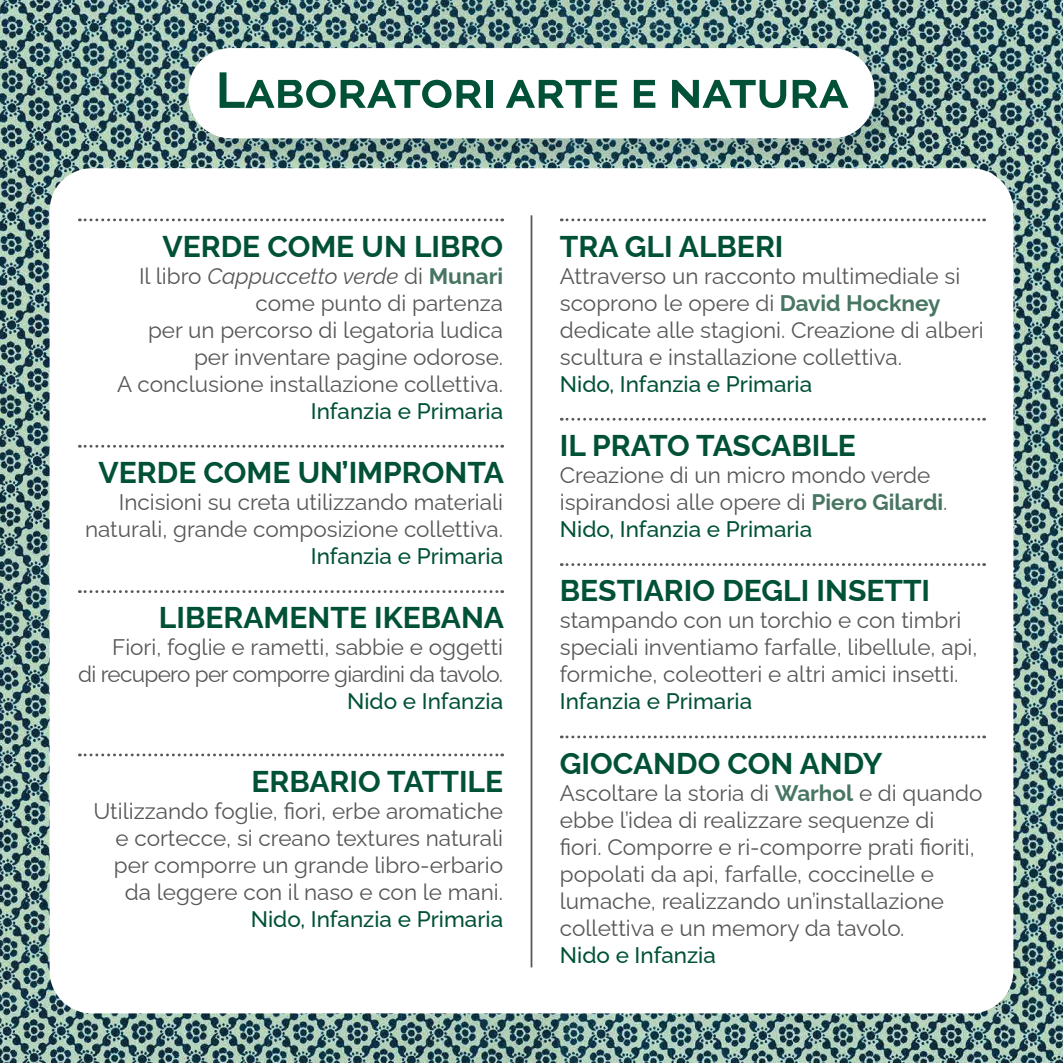
<style>
.page{position:relative;width:1063px;height:1063px;background:#fff}
.page>*{position:absolute;margin:0;border:0;box-sizing:border-box;transform-origin:0 0}
.t1{font:700 50px "Raleway";color:#005137}
.t2{font:700 30px "Raleway";color:#005137}
.t3{font:22.5px/27px "Raleway";color:#575756}
.t4{font:500 22.5px "Raleway";color:#005137}
.t5{font:22.5px/27px "Raleway";letter-spacing:-.03em;color:#575756;text-align:right}
.s1{font-style:italic}
.s2{font-weight:700;color:#487662}
.s3{font-weight:500;color:#005137}
</style>
<div class="page">
<img style="left:0;top:0;width:1063px;height:1063px">
<div style="left:50px;top:168px;width:963px;height:845px;background:#fff;border-radius:43px"></div>
<hr style="left:531px;top:215px;width:1px;height:752px;background:#575756">
<svg style="left:79px;top:219px;width:424px;height:2px"></svg>
<svg style="left:79px;top:445px;width:424px;height:3px"></svg>
<svg style="left:79px;top:590px;width:424px;height:3px"></svg>
<svg style="left:79px;top:754px;width:424px;height:2px"></svg>
<svg style="left:561px;top:219px;width:424px;height:2px"></svg>
<svg style="left:561px;top:418px;width:424px;height:3px"></svg>
<svg style="left:561px;top:563px;width:424px;height:3px"></svg>
<svg style="left:561px;top:736px;width:424px;height:2px"></svg>
<div style="left:192px;top:52px;width:713px;height:118px;background:#000;opacity:.1"></div>
<div style="left:189px;top:48px;width:685px;height:90px;background:#fff;border-radius:43px"></div>
<h1 class="t1" style="left:216px;top:50px;width:634px">Laboratori arte e natura</h1>
<h2 class="t2" style="left:162px;top:222px;width:342px">VERDE COME UN LIBRO</h2>
<p class="t3" style="left:117px;top:260px;width:387px;text-align:right">Il libro <span class="s1">Cappuccetto verde</span> di <span class="s2">Munari </span>come punto di partenza<br>per un percorso di legatoria ludica per inventare pagine odorose.<br>A conclusione installazione collettiva.</p>
<p class="t4" style="left:311px;top:393px;width:194px">Infanzia e Primaria</p>
<h2 class="t2" style="left:99px;top:449px;width:407px">VERDE COME UN’IMPRONTA</h2>
<p class="t3" style="left:85px;top:486px;width:420px;text-align:right">Incisioni su creta utilizzando materiali naturali, grande composizione collettiva.</p>
<p class="t4" style="left:311px;top:538px;width:194px">Infanzia e Primaria</p>
<h2 class="t2" style="left:159px;top:594px;width:347px">LIBERAMENTE IKEBANA</h2>
<p class="t5" style="left:78px;top:631px;width:427px">Fiori, foglie e rametti, sabbie e oggetti<br>di recupero per comporre giardini da tavolo.</p>
<p class="t4" style="left:347px;top:684px;width:158px">Nido e Infanzia</p>
<h2 class="t2" style="left:252px;top:757px;width:253px">ERBARIO TATTILE</h2>
<p class="t3" style="left:93px;top:795px;width:411px;text-align:right">Utilizzando foglie, fiori, erbe aromatiche e cortecce, si creano textures naturali per comporre un grande libro-erbario da leggere con il naso e con le mani.</p>
<p class="t4" style="left:251px;top:901px;width:254px">Nido, Infanzia e Primaria</p>
<h2 class="t2" style="left:560px;top:222px;width:225px">TRA GLI ALBERI</h2>
<p class="t3" style="left:560px;top:260px;width:426px">Attraverso un racconto multimediale si scoprono le opere di <span class="s2">David Hockney </span>dedicate alle stagioni. Creazione di alberi scultura e installazione collettiva.</p>
<p class="t4" style="left:560px;top:366px;width:254px">Nido, Infanzia e Primaria</p>
<h2 class="t2" style="left:560px;top:422px;width:298px">IL PRATO TASCABILE</h2>
<p class="t3" style="left:560px;top:459px;width:389px">Creazione di un micro mondo verde ispirandosi alle opere di <span class="s2">Piero Gilardi</span>.<br><span class="s3">Nido, Infanzia e Primaria</span></p>
<h2 class="t2" style="left:560px;top:567px;width:372px">BESTIARIO DEGLI INSETTI</h2>
<p class="t3" style="left:560px;top:604px;width:419px">stampando con un torchio e con timbri speciali inventiamo farfalle, libellule, api, formiche, coleotteri e altri amici insetti.</p>
<p class="t4" style="left:560px;top:684px;width:194px">Infanzia e Primaria</p>
<h2 class="t2" style="left:560px;top:739px;width:324px">GIOCANDO CON ANDY</h2>
<p class="t3" style="left:560px;top:777px;width:424px">Ascoltare la storia di <span class="s2">Warhol</span> e di quando ebbe l’idea di realizzare sequenze di<br>fiori. Comporre e ri-comporre prati fioriti, popolati da api, farfalle, coccinelle e lumache, realizzando un’installazione collettiva e un memory da tavolo.</p>
<p class="t4" style="left:560px;top:937px;width:158px">Nido e Infanzia</p>
</div>
